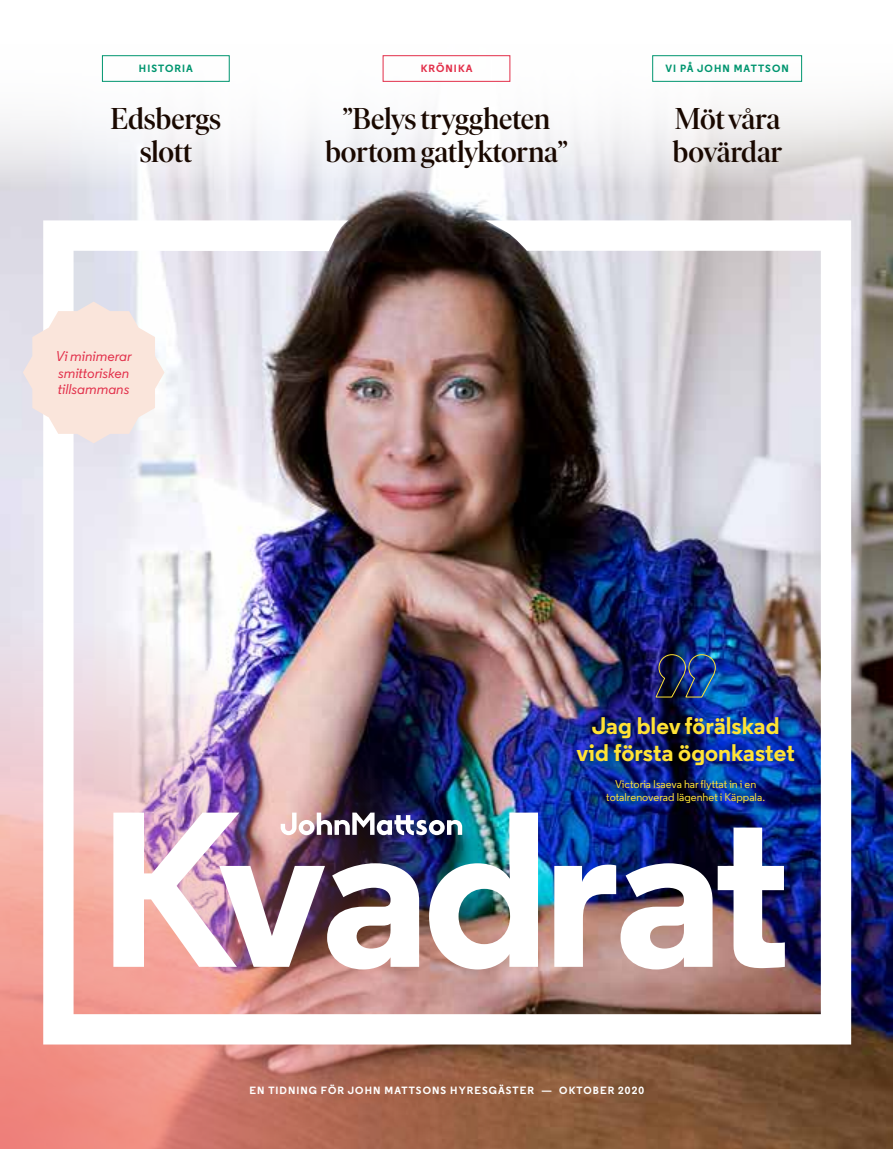
<style>
.page{position:relative;width:893px;height:1149px;background:#fff}
.page>*{position:absolute;margin:0;border:0;box-sizing:border-box;transform-origin:0 0}
.t1{font:500 30px/33px "Ivar Display";letter-spacing:-.01em;color:#190800;text-align:center}
.t2{font:700 24px/27px "Regular PRO";color:#ffe335;text-align:center}
.t3{font:italic 500 14.25px/16.5px "Regular";color:#e22e49}
.t4{font:500 11.25px/13.5px "Regular PRO";color:#ffe335;text-align:center}
.t5{font:700 10.5px "Regular PRO";letter-spacing:.1em;color:#fff}
.t6{font:700 10.5px "Regular PRO";letter-spacing:.1em;color:#00956f}
.t7{font:700 10.5px "Regular PRO";letter-spacing:.1em;color:#e22e49}
</style>
<div class="page">
<img style="left:0;top:187px;width:893px;height:961px">
<svg style="left:0;top:55px;width:893px;height:132px"></svg>
<div style="left:652px;top:55px;width:150px;height:27px;border:1px solid #00956f"></div>
<svg style="left:0;top:615px;width:533px;height:533px;background:#cf877a"></svg>
<div style="left:383px;top:55px;width:127px;height:27px;border:1px solid #e22e49"></div>
<div style="left:102px;top:55px;width:128px;height:27px;border:1px solid #00956f"></div>
<img style="left:43px;top:220px;width:808px;height:824px">
<svg style="left:23px;top:301px;width:141px;height:142px"></svg>
<p class="t6" style="left:139px;top:62px;width:56px">HISTORIA</p>
<p class="t7" style="left:421px;top:62px;width:53px">KRÖNIKA</p>
<p class="t6" style="left:665px;top:62px;width:125px">VI PÅ JOHN MATTSON</p>
<p class="t1" style="left:111px;top:103px;width:112px">Edsbergs slott</p>
<p class="t3" style="left:56px;top:348px;width:78px">Vi minimerar smittorisken tillsammans</p>
<p class="t1" style="left:325px;top:103px;width:244px">”Belys tryggheten bortom gatlyktorna”</p>
<p class="t1" style="left:673px;top:103px;width:111px;text-align:left">Möt våra bovärdar</p>
<p class="t2" style="left:576px;top:711px;width:220px">Jag blev förälskad vid första ögonkastet</p>
<p class="t4" style="left:606px;top:777px;width:160px">Victoria Isaeva har flyttat in i en totalrenoverad lägenhet i Käppala.</p>
<p class="t5" style="left:250px;top:1082px;width:396px">EN TIDNING FÖR JOHN MATTSONS HYRESGÄSTER — OKTOBER 2020</p>
</div>
